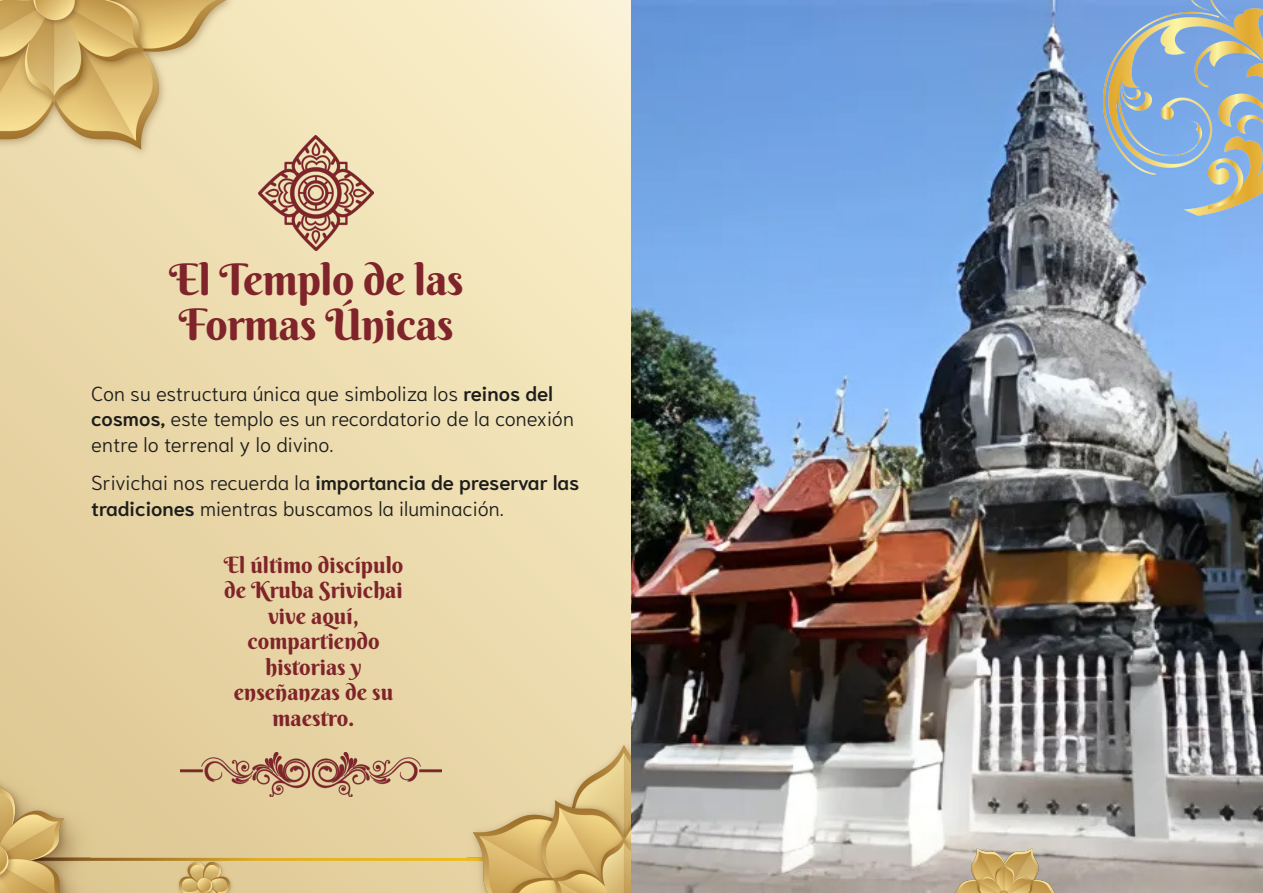
<style>
.page{position:relative;width:1263px;height:893px;background:#fff}
.page>*{position:absolute;margin:0;border:0;box-sizing:border-box;transform-origin:0 0}
.Títulos_lugares{font:43.5px/45px "Berkshire Swash";letter-spacing:-.01em;color:#7f242a}
.Destacados{font:22.5px/25.5px "Berkshire Swash";color:#7f242a;text-align:center}
.Textos{font:300 20.25px/25.5px "Niramit";color:#1d1d1b}
.s1{font-weight:600}
</style>
<div class="page">
<img style="left:0;top:0;width:631px;height:893px">
<img style="left:631px;top:0;width:632px;height:893px">
<img style="left:949px;top:848px;width:109px;height:45px">
<img style="left:1103px;top:0;width:160px;height:216px">
<img style="left:258px;top:136px;width:115px;height:115px">
<img style="left:180px;top:753px;width:262px;height:43px">
<p class="Títulos_lugares" style="left:169px;top:257px;width:296px">El Templo de las<br>Formas Únicas</p>
<p class="Textos" style="left:91px;top:381px;width:484px">Con su estructura única que simboliza los <span class="s1">reinos del cosmos,</span> este templo es un recordatorio de la conexión entre lo terrenal y lo divino.</p>
<p class="Textos" style="left:91px;top:470px;width:490px">Srivichai nos recuerda la <span class="s1">importancia de preservar las tradiciones</span> mientras buscamos la iluminación.</p>
<p class="Destacados" style="left:224px;top:552px;width:181px">El último discípulo de Kruba Srivichai vive aquí, compartiendo historias y enseñanzas de su maestro.</p>
</div>
